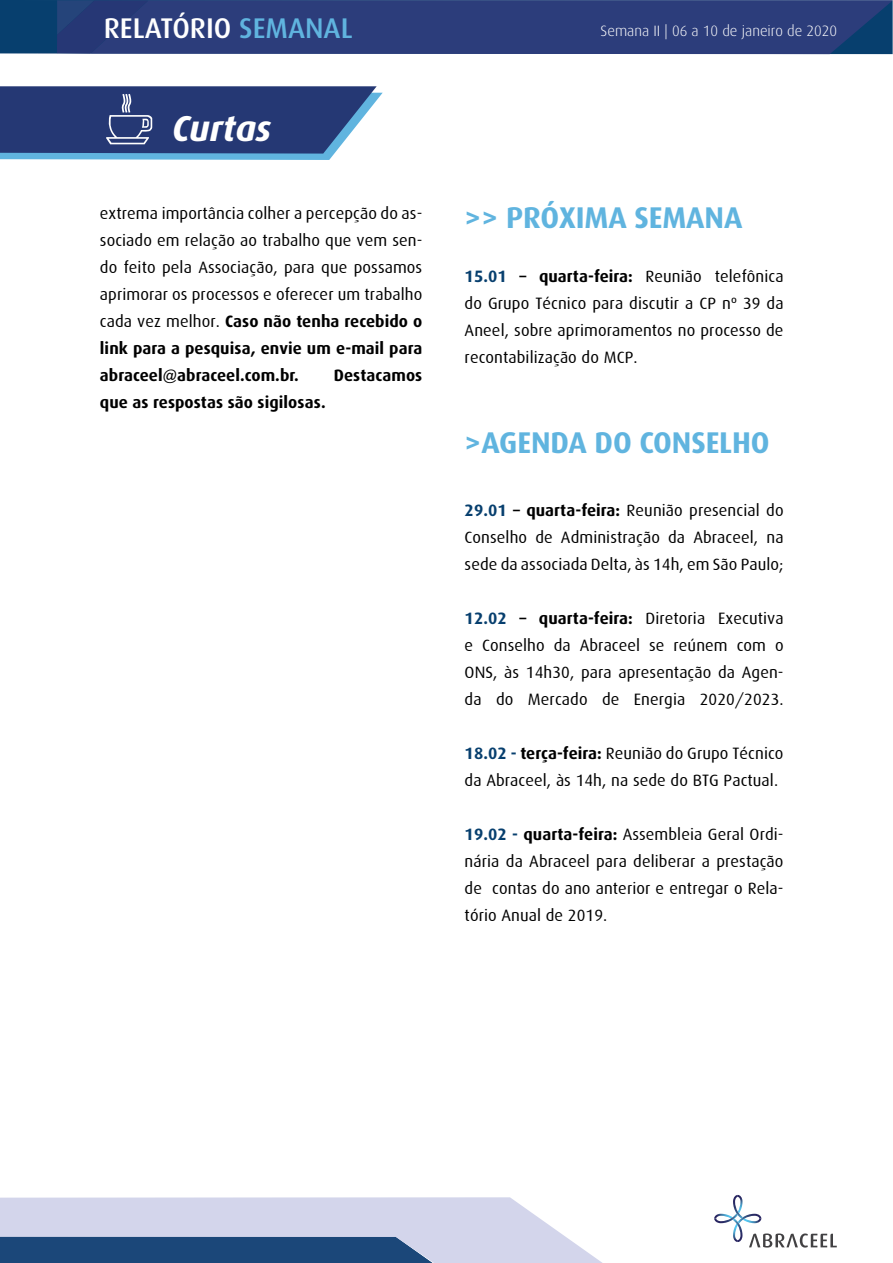
<style>
.page{position:relative;width:893px;height:1263px;background:#fff}
.page>*{position:absolute;margin:0;border:0;box-sizing:border-box;transform-origin:0 0}
.t1{font:italic 700 36px "Dax";letter-spacing:-.005em;color:#fff}
.t2{font:700 30px "Dax";letter-spacing:-.005em;color:#60b4df}
.t3{font:500 28.5px "Dax";color:#fff}
.t4{font:16.5px/27px "Dax";letter-spacing:.005em;color:#000;text-align:justify}
.t5{font:700 16.5px "Dax";letter-spacing:.005em;color:#000}
.t6{font:300 15px "Dax";color:#fff}
.s1{color:#60b4df}
.s2{font-weight:700}
.s3{font-weight:700;color:#073f6e}
</style>
<div class="page">
<svg style="left:0;top:1197px;width:602px;height:66px;background:#a4b1cd"></svg>
<svg style="left:714px;top:1195px;width:123px;height:52px"></svg>
<svg style="left:0;top:0;width:893px;height:54px;background:#283d79"></svg>
<svg style="left:0;top:86px;width:383px;height:74px;background:#3e568b"></svg>
<h3 class="t3" style="left:104px;top:12px;width:250px">RELATÓRIO <span class="s1">SEMANAL</span></h3>
<p class="t6" style="left:601px;top:22px;width:238px">Semana II | 06 a 10 de janeiro de 2020</p>
<h1 class="t1" style="left:172px;top:108px;width:101px">Curtas</h1>
<p class="t4" style="left:100px;top:200px;width:324px">extrema importância colher a percepção do as&shy;sociado em relação ao trabalho que vem sen&shy;do feito pela Associação, para que possamos aprimorar os processos e oferecer um trabalho cada vez melhor. <span class="s2">Caso não tenha recebido o link para a pesquisa, envie um e-mail para abraceel@abraceel.com.br.</span></p>
<p class="t5" style="left:334px;top:366px;width:90px">Destacamos</p>
<p class="t5" style="left:100px;top:393px;width:227px">que as respostas são sigilosas.</p>
<h2 class="t2" style="left:465px;top:200px;width:279px">&gt;&gt; PRÓXIMA SEMANA</h2>
<p class="t4" style="left:465px;top:263px;width:320px"><span class="s3">15.01</span> <span class="s2">– quarta-feira:</span> Reunião telefônica do Grupo Técnico para discutir a CP nº 39 da Aneel, sobre aprimoramentos no processo de recontabilização do MCP.</p>
<h2 class="t2" style="left:465px;top:425px;width:307px">&gt;AGENDA DO CONSELHO</h2>
<p class="t4" style="left:465px;top:497px;width:320px"><span class="s3">29.01</span> <span class="s2">– quarta-feira:</span> Reunião presencial do Conselho de Administração da Abraceel, na sede da associada Delta, às 14h, em São Paulo;</p>
<p class="t4" style="left:465px;top:605px;width:320px"><span class="s3">12.02</span> <span class="s2">– quarta-feira:</span> Diretoria Executiva e Conselho da Abraceel se reúnem com o ONS, às 14h30, para apresentação da Agen&shy;da do Mercado de Energia 2020/2023.</p>
<p class="t4" style="left:465px;top:740px;width:320px"><span class="s3">18.02 -</span> <span class="s2">terça-feira:</span> Reunião do Grupo Técnico da Abraceel, às 14h, na sede do BTG Pactual.</p>
<p class="t4" style="left:465px;top:821px;width:320px"><span class="s3">19.02 -</span> <span class="s2">quarta-feira:</span> Assembleia Geral Ordi&shy;nária da Abraceel para deliberar a prestação de contas do ano anterior e entregar o Rela&shy;tório Anual de 2019.</p>
</div>
